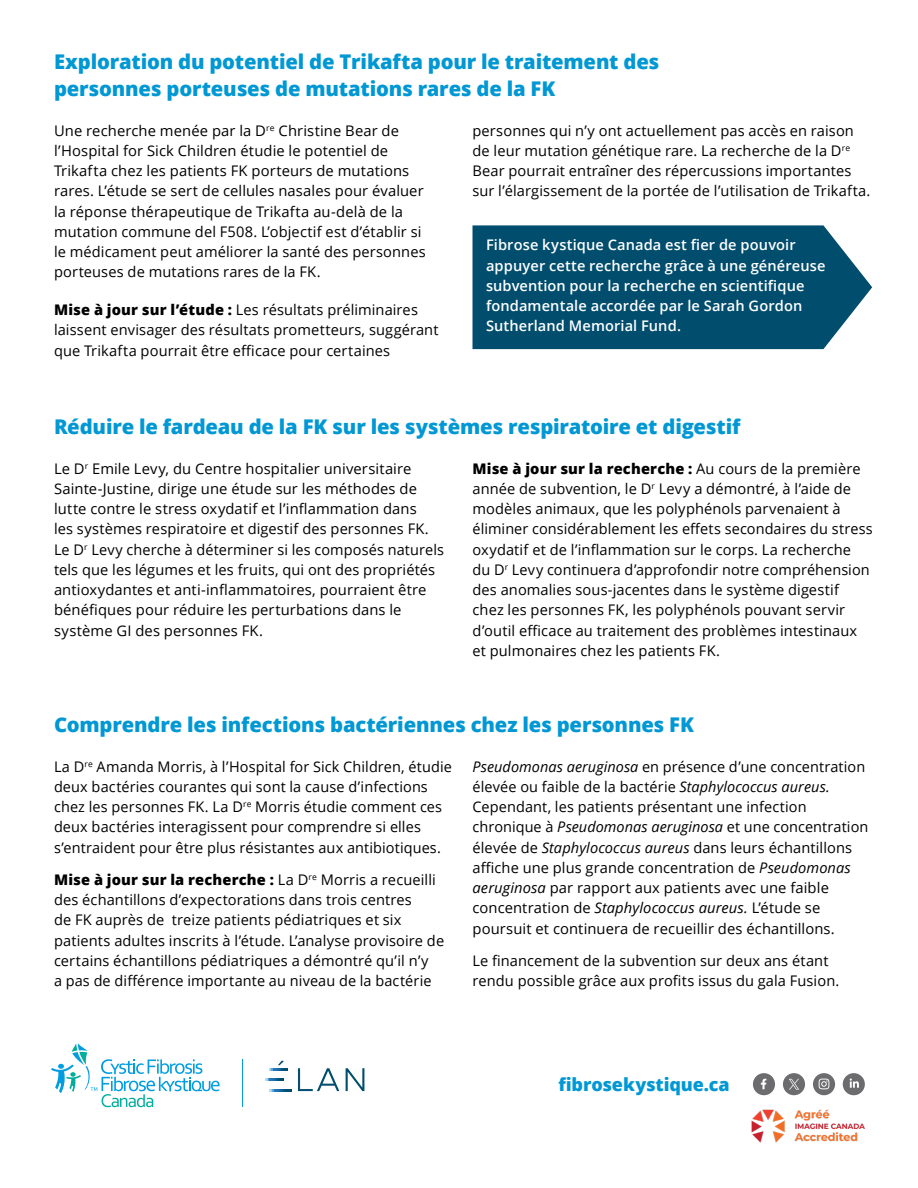
<style>
.page{position:relative;width:918px;height:1188px;background:#fff}
.page>*{position:absolute;margin:0;border:0;box-sizing:border-box;transform-origin:0 0}
.Heading_3__H3{font:800 20.25px/26.2px "Open Sans";letter-spacing:-.01em;color:#0098d4}
.t1{font:800 18px "Open Sans";letter-spacing:-.01em;color:#0098d4}
.Paragraph_1A__P{font:14.7px/20.2px "Open Sans";letter-spacing:.005em;color:#000}
.Paragraph_1B__P{font:14.7px/20.2px "Open Sans";letter-spacing:.005em;color:#000}
.Paragraph_1_First_Para__P{font:14.7px/20.2px "Open Sans";letter-spacing:.005em;color:#000}
.Paragraph_1_First_Para__P-2{font:600 14.7px/20.2px "Open Sans";letter-spacing:.01em;color:#fff}
.s1{font-weight:800}
.s2{font-style:italic}
</style>
<div class="page">
<div style="left:753px;top:1073px;width:22px;height:22px;background:#6c6c6e;border-radius:50%"></div>
<svg style="left:761px;top:1079px;width:5px;height:10px"></svg>
<div style="left:783px;top:1073px;width:22px;height:22px;background:#6c6c6e;border-radius:50%"></div>
<svg style="left:789px;top:1079px;width:10px;height:11px"></svg>
<svg style="left:813px;top:1073px;width:22px;height:22px"></svg>
<svg style="left:819px;top:1079px;width:10px;height:10px"></svg>
<div style="left:843px;top:1073px;width:22px;height:22px;background:#6c6c6e;border-radius:50%"></div>
<svg style="left:850px;top:1078px;width:9px;height:10px"></svg>
<svg style="left:51px;top:1043px;width:169px;height:64px"></svg>
<hr style="left:242px;top:1060px;width:1px;height:47px;background:#009de1">
<svg style="left:298px;top:1068px;width:41px;height:23px"></svg>
<svg style="left:346px;top:1068px;width:18px;height:23px"></svg>
<svg style="left:269px;top:1061px;width:19px;height:9px"></svg>
<svg style="left:265px;top:1079px;width:19px;height:2px"></svg>
<svg style="left:270px;top:1089px;width:21px;height:2px"></svg>
<img style="left:751px;top:1109px;width:114px;height:34px">
<svg style="left:472px;top:225px;width:400px;height:124px;background:#105877"></svg>
<h3 class="Heading_3__H3" style="left:54px;top:48px;width:607px">Exploration du potentiel de Trikafta pour le traitement des personnes porteuses de mutations rares de la FK</h3>
<p class="Paragraph_1A__P" style="left:54px;top:120px;width:373px">Une recherche menée par la D<sup>re</sup> Christine Bear de l’Hospital for Sick Children étudie le potentiel de Trikafta chez les patients FK porteurs de mutations rares. L’étude se sert de cellules nasales pour évaluer la réponse thérapeutique de Trikafta au-delà de la mutation commune del F508. L’objectif est d’établir si le médicament peut améliorer la santé des personnes porteuses de mutations rares de la FK.</p>
<p class="Paragraph_1A__P" style="left:54px;top:299px;width:386px"><span class="s1">Mise à jour sur l’étude :</span> Les résultats préliminaires laissent envisager des résultats prometteurs, suggérant que Trikafta pourrait être efficace pour certaines</p>
<p class="Paragraph_1A__P" style="left:472px;top:120px;width:400px">personnes qui n’y ont actuellement pas accès en raison de leur mutation génétique rare. La recherche de la D<sup>re </sup>Bear pourrait entraîner des répercussions importantes sur l’élargissement de la portée de l’utilisation de Trikafta.</p>
<p class="Paragraph_1_First_Para__P-2" style="left:486px;top:234px;width:341px">Fibrose kystique Canada est fier de pouvoir appuyer cette recherche grâce à une généreuse subvention pour la recherche en scientifique fondamentale accordée par le Sarah Gordon Sutherland Memorial Fund.</p>
<h3 class="Heading_3__H3" style="left:54px;top:412px;width:688px">Réduire le fardeau de la FK sur les systèmes respiratoire et digestif</h3>
<p class="Paragraph_1A__P" style="left:54px;top:458px;width:392px">Le D<sup>r</sup> Emile Levy, du Centre hospitalier universitaire Sainte-Justine, dirige une étude sur les méthodes de lutte contre le stress oxydatif et l’inflammation dans<br>les systèmes respiratoire et digestif des personnes FK.<br>Le D<sup>r</sup> Levy cherche à déterminer si les composés naturels tels que les légumes et les fruits, qui ont des propriétés antioxydantes et anti-inflammatoires, pourraient être bénéfiques pour réduire les perturbations dans le système GI des personnes FK.</p>
<p class="Paragraph_1A__P" style="left:472px;top:458px;width:402px"><span class="s1">Mise à jour sur la recherche :</span> Au cours de la première année de subvention, le D<sup>r</sup> Levy a démontré, à l’aide de modèles animaux, que les polyphénols parvenaient à éliminer considérablement les effets secondaires du stress oxydatif et de l’inflammation sur le corps. La recherche<br>du D<sup>r</sup> Levy continuera d’approfondir notre compréhension des anomalies sous-jacentes dans le système digestif chez les personnes FK, les polyphénols pouvant servir d’outil efficace au traitement des problèmes intestinaux et pulmonaires chez les patients FK.</p>
<h3 class="Heading_3__H3" style="left:54px;top:711px;width:641px">Comprendre les infections bactériennes chez les personnes FK</h3>
<p class="Paragraph_1_First_Para__P" style="left:54px;top:756px;width:399px">La D<sup>re</sup> Amanda Morris, à l’Hospital for Sick Children, étudie deux bactéries courantes qui sont la cause d’infections chez les personnes FK. La D<sup>re</sup> Morris étudie comment ces deux bactéries interagissent pour comprendre si elles s’entraident pour être plus résistantes aux antibiotiques.</p>
<p class="Paragraph_1B__P" style="left:54px;top:869px;width:392px"><span class="s1">Mise à jour sur la recherche :</span> La D<sup>re</sup> Morris a recueilli des échantillons d’expectorations dans trois centres<br>de FK auprès de treize patients pédiatriques et six patients adultes inscrits à l’étude. L’analyse provisoire de certains échantillons pédiatriques a démontré qu’il n’y<br>a pas de différence importante au niveau de la bactérie</p>
<p class="Paragraph_1B__P" style="left:472px;top:756px;width:397px"><span class="s2">Pseudomonas aeruginosa</span> en présence d’une concentration élevée ou faible de la bactérie <span class="s2">Staphylococcus aureus.<br></span>Cependant, les patients présentant une infection chronique à <span class="s2">Pseudomonas aeruginosa</span> et une concentration élevée de <span class="s2">Staphylococcus aureus</span> dans leurs échantillons affiche une plus grande concentration de <span class="s2">Pseudomonas aeruginosa</span> par rapport aux patients avec une faible concentration de <span class="s2">Staphylococcus aureus.</span> L’étude se poursuit et continuera de recueillir des échantillons.</p>
<p class="Paragraph_1B__P" style="left:472px;top:950px;width:368px">Le financement de la subvention sur deux ans étant rendu possible grâce aux profits issus du gala Fusion.</p>
<p class="t1" style="left:558px;top:1071px;width:173px">fibrosekystique.ca</p>
</div>
